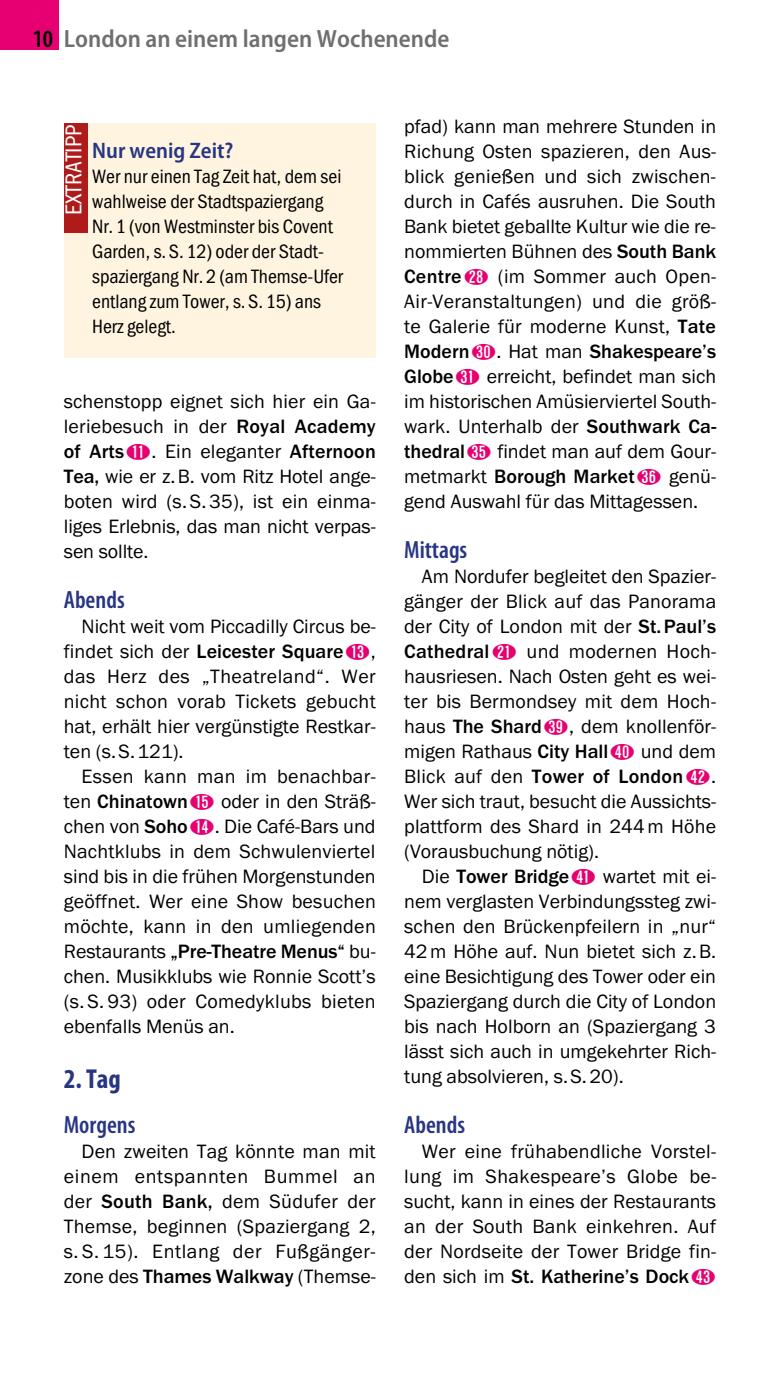
<style>
.page{position:relative;width:780px;height:1382px;background:#fff}
.page>*{position:absolute;margin:0;border:0;box-sizing:border-box;transform-origin:0 0}
.t1{font:700 condensed 27.5px "Myriad Pro";color:#273583}
.t2{font:600 semi-condensed 25px "Myriad Pro";color:#6f6f6f}
.t3{font:600 condensed 25px "Myriad Pro";color:#273583}
.t4{font:23.75px "Franklin Gothic URW Con Boo";color:#fff}
.t5{font:600 semi-condensed 22.5px "Myriad Pro";color:#273583}
.t6{font:20px/25px "Franklin Gothic URW Boo";letter-spacing:.005em;color:#000;text-align:justify}
.t7{font:20px/25px "Franklin Gothic URW Con Boo";color:#000}
.t8{font:500 20px "Franklin Gothic URW";color:#000}
.s1{font-stretch:condensed;color:#000}
.s2{font-family:"Franklin Gothic URW";font-weight:500}
.s3{font-family:"Nummern";font-weight:400;color:#e60071}
.s4{font-family:"Franklin Gothic URW Boo";font-weight:400}
.s5{font-family:"Nummern";color:#e60071}
</style>
<div class="page">
<div style="left:0;top:0;width:58px;height:50px;background:#e60071"></div>
<div style="left:64px;top:123px;width:312px;height:235px;background:#fff4e0"></div>
<div style="left:64px;top:123px;width:23px;height:110px;background:#af1b1a"></div>
<p class="t2" style="left:33px;top:25px;width:418px"><span class="s1">10</span> London an einem langen Wochenende</p>
<p class="t4" style="left:59px;top:215px;width:91px;rotate:-90deg">Extratipp</p>
<p class="t5" style="left:92px;top:138px;width:143px">Nur wenig Zeit?</p>
<p class="t7" style="left:92px;top:164px;width:252px">Wer nur einen Tag Zeit hat, dem sei wahlweise der Stadtspaziergang<br>Nr.1 (von Westminster bis Covent<br>Garden, s.S.12) oder der Stadt&shy;spaziergang Nr.2 (am Themse-Ufer entlang zum Tower, s.S.15) ans<br>Herz gelegt.</p>
<p class="t6" style="left:64px;top:389px;width:313px">schenstopp eignet sich hier ein Ga&shy;leriebesuch in der <span class="s2">Royal Academy</span></p>
<p class="t8" style="left:64px;top:439px;width:313px">of Arts<span class="s3">Ó</span><span class="s4">. Ein eleganter</span> Afternoon</p>
<p class="t6" style="left:64px;top:464px;width:313px"><span class="s2">Tea,</span> wie er z.B. vom Ritz Hotel ange&shy;boten wird (s.S.35), ist ein einma&shy;liges Erlebnis, das man nicht verpas&shy;sen sollte.</p>
<p class="t3" style="left:64px;top:586px;width:62px">Abends</p>
<p class="t6" style="left:81px;top:614px;width:296px">Nicht weit vom Piccadilly Circus be-</p>
<p class="t8" style="left:64px;top:639px;width:313px"><span class="s4">findet sich der</span> Leicester Square<span class="s3">Õ</span><span class="s4">,</span></p>
<p class="t6" style="left:64px;top:664px;width:313px">das Herz des „Theatreland“. Wer nicht schon vorab Tickets gebucht hat, erhält hier vergünstigte Restkar&shy;ten (s.S.121).</p>
<p class="t6" style="left:64px;top:764px;width:313px;text-indent:18px">Essen kann man im benachbar&shy;ten <span class="s2">Chinatown</span><span class="s5">×</span> oder in den Sträß&shy;chen von <span class="s2">Soho</span><span class="s5">Ö</span>. Die Café-Bars und Nachtklubs in dem Schwulenviertel sind bis in die frühen Morgenstunden geöffnet. Wer eine Show besuchen möchte, kann in den umliegenden</p>
<p class="t8" style="left:64px;top:939px;width:313px"><span class="s4">Restaurants</span> „Pre-Theatre Menus“ <span class="s4">bu-</span></p>
<p class="t6" style="left:64px;top:964px;width:313px">chen. Musikklubs wie Ronnie Scott’s (s. S. 93) oder Comedyklubs bieten ebenfalls Menüs an.</p>
<h1 class="t1" style="left:64px;top:1062px;width:58px">2. Tag</h1>
<p class="t3" style="left:64px;top:1111px;width:73px">Morgens</p>
<p class="t6" style="left:64px;top:1139px;width:313px;text-indent:18px">Den zweiten Tag könnte man mit einem entspannten Bummel an der <span class="s2">South Bank,</span> dem Südufer der Themse, beginnen (Spaziergang 2, s. S. 15). Entlang der Fußgänger&shy;zone des <span class="s2">Thames Walkway</span> (Themse-</p>
<p class="t6" style="left:404px;top:114px;width:313px">pfad) kann man mehrere Stunden in Richung Osten spazieren, den Aus&shy;blick genießen und sich zwischen&shy;durch in Cafés ausruhen. Die South Bank bietet geballte Kultur wie die re&shy;nommierten Bühnen des <span class="s2">South Bank Centre</span><span class="s5">ä</span> (im Sommer auch Open-Air-Veranstaltungen) und die größ&shy;te Galerie für moderne Kunst, <span class="s2">Tate</span></p>
<p class="t8" style="left:404px;top:339px;width:313px">Modern<span class="s3">æ</span><span class="s4">. Hat man</span> Shakespeare’s</p>
<p class="t6" style="left:404px;top:364px;width:313px"><span class="s2">Globe</span><span class="s5">ç</span> erreicht, befindet man sich im historischen Amüsierviertel South&shy;wark. Unterhalb der <span class="s2">Southwark Ca&shy;thedral</span><span class="s5">ë</span> findet man auf dem Gour&shy;metmarkt <span class="s2">Borough Market</span><span class="s5">ì</span> genü&shy;gend Auswahl für das Mittagessen.</p>
<p class="t3" style="left:404px;top:536px;width:65px">Mittags</p>
<p class="t6" style="left:404px;top:564px;width:313px;text-indent:18px">Am Nordufer begleitet den Spazier&shy;gänger der Blick auf das Panorama der City of London mit der <span class="s2">St.Paul’s Cathedral</span><span class="s5">Ý</span> und modernen Hoch&shy;hausriesen. Nach Osten geht es wei&shy;ter bis Bermondsey mit dem Hoch&shy;haus <span class="s2">The Shard</span><span class="s5">ï</span>, dem knollenför&shy;migen Rathaus <span class="s2">City Hall</span><span class="s5">ð</span> und dem</p>
<p class="t8" style="left:404px;top:764px;width:313px"><span class="s4">Blick auf den</span> Tower of London<span class="s3">ò</span><span class="s4">.</span></p>
<p class="t6" style="left:404px;top:789px;width:313px">Wer sich traut, besucht die Aussichts&shy;plattform des Shard in 244m Höhe (Vorausbuchung nötig).</p>
<p class="t6" style="left:404px;top:864px;width:313px;text-indent:18px">Die <span class="s2">Tower Bridge</span><span class="s5">ñ</span> wartet mit ei&shy;nem verglasten Verbindungssteg zwi&shy;schen den Brückenpfeilern in „nur“ 42m Höhe auf. Nun bietet sich z.B. eine Besichtigung des Tower oder ein Spaziergang durch die City of London bis nach Holborn an (Spaziergang 3 lässt sich auch in umgekehrter Rich&shy;tung absolvieren, s.S.20).</p>
<p class="t3" style="left:404px;top:1111px;width:62px">Abends</p>
<p class="t6" style="left:404px;top:1139px;width:314px;text-indent:18px">Wer eine frühabendliche Vorstel&shy;lung im Shakespeare’s Globe be&shy;sucht, kann in eines der Restaurants an der South Bank einkehren. Auf der Nordseite der Tower Bridge fin-</p>
<p class="t8" style="left:404px;top:1264px;width:313px"><span class="s4">den sich im</span> St. Katherine’s Dock<span class="s3">ó</span></p>
</div>
